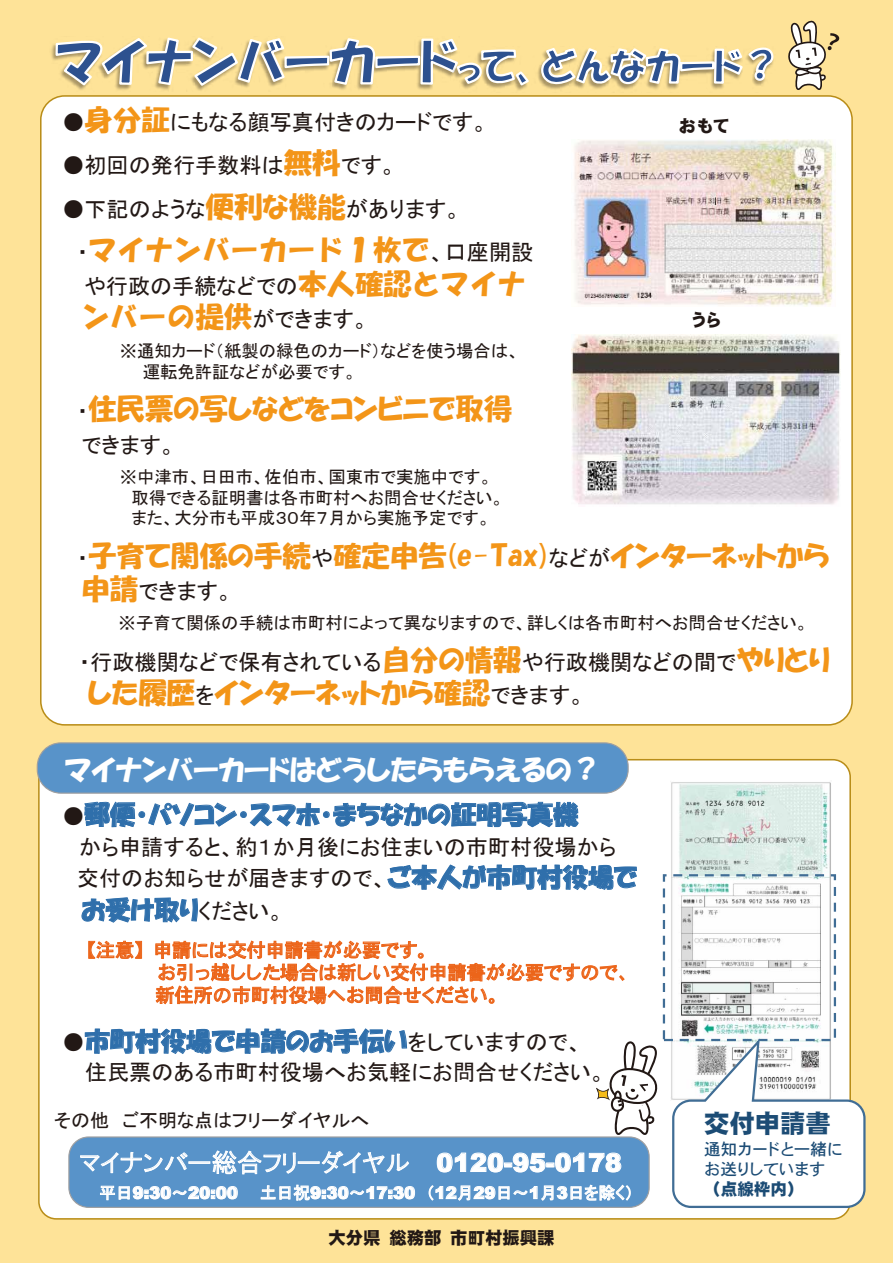
<style>
.page{position:relative;width:893px;height:1263px;background:#fee398}
.page>*{position:absolute;margin:0;border:0;box-sizing:border-box;transform-origin:0 0}
.t1{font:28.5px "HGP Soei Kakupoptai";color:#f39518}
.t2{font:28.5px "HGS Soei Kakupoptai";color:#f39518}
.t3{font:28.5px "HGP Soei Kakupoptai";color:#fff}
.t4{font:25.35px "HGP Soei Kakupoptai";letter-spacing:.005em;color:#2f6fab}
.t5{font:25.35px "HGP Gothic M";letter-spacing:.005em;color:#fff}
.t6{font:25.35px "DHP Gothic EB WIN RKSJ H";color:#1c4c75}
.t7{font:22.2px/31.7px "MS P Gothic";color:#221815}
.t8{font:19.05px/22.6px "DHHS Gothic W5 WINP RKSJ H";color:#ec651a}
.t9{font:19.05px "MS P Gothic";color:#221815}
.t10{font:17.4px/20.9px "MS P Gothic";color:#221815}
.t11{font:17.4px "DF Gothic EB WIN RKSJ H";color:#221815}
.t12{font:17.4px "DHP Gothic EB WIN RKSJ H";color:#221815}
.t13{font:900 16.65px "Arial";color:#fff}
.t14{font:16.65px/20px "DHHS Gothic W5 WINP RKSJ H";color:#1c4c75}
.t15{font:16.65px "DHP Gothic EB WIN RKSJ H";color:#1c4c75}
.s1{font-family:"HGP Soei Kakupoptai";font-size:28.5px;color:#f39518}
.s2{font-family:"MS P Gothic";font-size:22.2px;color:#221815}
.s3{font-family:"HGS Soei Kakupoptai";font-size:28.5px;color:#f39518}
.s4{font-family:"MS Gothic"}
.s5{font-family:"HGS Soei Kakupoptai"}
.s6{font-family:"HGP Soei Kakupoptai";font-size:25.35px;color:#2f6fab}
.s7{font-family:"Arial";font-weight:900}
.s8{font-family:"MS P Gothic";font-weight:400}
</style>
<div class="page">
<div style="left:39px;top:760px;width:811px;height:459px;background:#fff;border-radius:17px"></div>
<div style="left:41px;top:96px;width:811px;height:629px;background:#fff;border-radius:24px"></div>
<div style="left:69px;top:1137px;width:580px;height:70px;background:#5893c9;border-radius:20px"></div>
<div style="left:68px;top:1136px;width:582px;height:72px;border:1px solid #9f9fa0;border-radius:20px"></div>
<svg style="left:80px;top:1152px;width:108px;height:21px"></svg>
<div style="left:188px;top:1161px;width:22px;height:2px;border:1px solid #fff"></div>
<svg style="left:212px;top:1150px;width:84px;height:24px"></svg>
<div style="left:298px;top:1161px;width:22px;height:2px;border:1px solid #fff"></div>
<svg style="left:321px;top:1151px;width:88px;height:23px"></svg>
<svg style="left:437px;top:1152px;width:67px;height:20px"></svg>
<div style="left:504px;top:1162px;width:8px;height:5px;border:1px solid #fff"></div>
<svg style="left:513px;top:1152px;width:33px;height:20px"></svg>
<div style="left:546px;top:1162px;width:8px;height:5px;border:1px solid #fff"></div>
<svg style="left:555px;top:1152px;width:67px;height:20px"></svg>
<svg style="left:100px;top:1186px;width:138px;height:14px"></svg>
<svg style="left:261px;top:1185px;width:154px;height:16px"></svg>
<svg style="left:429px;top:1185px;width:202px;height:16px"></svg>
<img style="left:51px;top:45px;width:381px;height:46px">
<img style="left:465px;top:88px;width:257px;height:2px">
<svg style="left:54px;top:37px;width:720px;height:51px"></svg>
<img style="left:574px;top:140px;width:261px;height:166px">
<img style="left:572px;top:334px;width:269px;height:171px">
<div style="left:37px;top:743px;width:591px;height:50px;background:#5893c9;border-radius:24px"></div>
<div style="left:37px;top:742px;width:592px;height:52px;border:1px solid #9f9fa0;border-radius:24px"></div>
<svg style="left:82px;top:802px;width:555px;height:121px"></svg>
<svg style="left:88px;top:941px;width:54px;height:18px"></svg>
<svg style="left:155px;top:940px;width:470px;height:65px"></svg>
<svg style="left:85px;top:1028px;width:322px;height:26px"></svg>
<img style="left:671px;top:782px;width:160px;height:253px">
<div style="left:663px;top:874px;width:173px;height:167px;border:2px dashed #406d95"></div>
<svg style="left:671px;top:1035px;width:195px;height:174px"></svg>
<svg style="left:596px;top:1041px;width:62px;height:94px"></svg>
<svg style="left:788px;top:20px;width:52px;height:70px"></svg>
<p class="t7" style="left:62px;top:106px;width:427px">●<span class="s1">身分証</span>にもなる顔写真付きのカードです。</p>
<p class="t7" style="left:62px;top:150px;width:336px">●初回の発行手数料は<span class="s1">無料</span>です。</p>
<p class="t7" style="left:62px;top:193px;width:400px">●下記のような<span class="s1">便利な機能</span>があります。</p>
<p class="t2" style="left:77px;top:235px;width:458px"><span class="s2">・</span>マイナンバーカード１枚で<span class="s2">、口座開設</span></p>
<p class="t7" style="left:84px;top:270px;width:444px">や行政の手続などでの<span class="s3">本人確認とマイナ</span></p>
<p class="t2" style="left:81px;top:303px;width:289px">ンバーの提供<span class="s2">ができます。</span></p>
<p class="t10" style="left:143px;top:340px;width:379px;text-indent:-23px"><span class="s4">※</span>通知カード（紙製の緑色のカード）などを使う場合は、運転免許証などが必要です。</p>
<p class="t1" style="left:77px;top:395px;width:437px"><span class="s2">・</span>住民票の写しなどをコンビニで取得</p>
<p class="t7" style="left:81px;top:429px;width:96px">できます。</p>
<p class="t10" style="left:131px;top:466px;width:374px;text-indent:-12px"><span class="s4">※</span>中津市、日田市、佐伯市、国東市で実施中です。取得できる証明書は各市町村へお問合せください。また、大分市も平成３０年７月から実施予定です。</p>
<p class="t1" style="left:77px;top:541px;width:754px"><span class="s2">・</span>子育て関係の手続<span class="s2">や</span><span class="s5">確定申告(e-Tax)</span><span class="s2">などが</span>インターネットから</p>
<p class="t7" style="left:81px;top:575px;width:153px"><span class="s1">申請</span>できます。</p>
<p class="t10" style="left:119px;top:612px;width:691px"><span class="s4">※</span>子育て関係の手続は市町村によって異なりますので、詳しくは各市町村へお問合せください。</p>
<p class="t7" style="left:79px;top:646px;width:752px">・行政機関などで保有されている<span class="s1">自分の情報</span>や行政機関などの間で<span class="s1">やりとり</span></p>
<p class="t1" style="left:88px;top:679px;width:499px">した履歴<span class="s2">を</span>インターネットから確認<span class="s2">できます。</span></p>
<p class="t12" style="left:678px;top:117px;width:52px">おもて</p>
<p class="t12" style="left:692px;top:311px;width:30px">うら</p>
<p class="t3" style="left:65px;top:755px;width:537px">マイナンバーカードはどうしたらもらえるの？</p>
<p class="t4" style="left:62px;top:802px;width:517px"><span class="s2">●</span>郵便・パソコン・スマホ・まちなかの証明写真機</p>
<p class="t7" style="left:77px;top:831px;width:562px">から申請すると、約１か月後にお住まいの市町村役場から交付のお知らせが届きますので、<span class="s6">ご本人が市町村役場で</span></p>
<p class="t4" style="left:81px;top:897px;width:204px">お受け取り<span class="s2">ください。</span></p>
<p class="t8" style="left:155px;top:939px;width:483px;text-indent:-78px">【注意】申請には交付申請書が必要です。<br>お引っ越しした場合は新しい交付申請書が必要ですので、新住所の市町村役場へお問合せください。</p>
<p class="t4" style="left:62px;top:1028px;width:522px"><span class="s2">●</span>市町村役場で申請のお手伝い<span class="s2">をしていますので、</span></p>
<p class="t7" style="left:85px;top:1056px;width:522px">住民票のある市町村役場へお気軽にお問合せください。</p>
<p class="t9" style="left:54px;top:1110px;width:317px">その他 ご不明な点はフリーダイヤルへ</p>
<p class="t6" style="left:704px;top:1111px;width:128px">交付申請書</p>
<p class="t14" style="left:704px;top:1139px;width:139px">通知カードと一緒にお送りしています</p>
<p class="t15" style="left:704px;top:1180px;width:101px">（点線枠内）</p>
<p class="t5" style="left:79px;top:1150px;width:544px">マイナンバー総合フリーダイヤル <span class="s7">0120-95-0178</span></p>
<p class="t13" style="left:99px;top:1180px;width:140px"><span class="s8">平日</span>9:30<span class="s8">～</span>20:00</p>
<p class="t13" style="left:260px;top:1180px;width:375px"><span class="s8">土日祝</span>9:30<span class="s8">～</span>17:30 <span class="s8">（</span>12<span class="s8">月</span>29<span class="s8">日～</span>1<span class="s8">月</span>3<span class="s8">日を除く）</span></p>
<p class="t11" style="left:328px;top:1229px;width:228px">大分県総務部市町村振興課</p>
</div>
